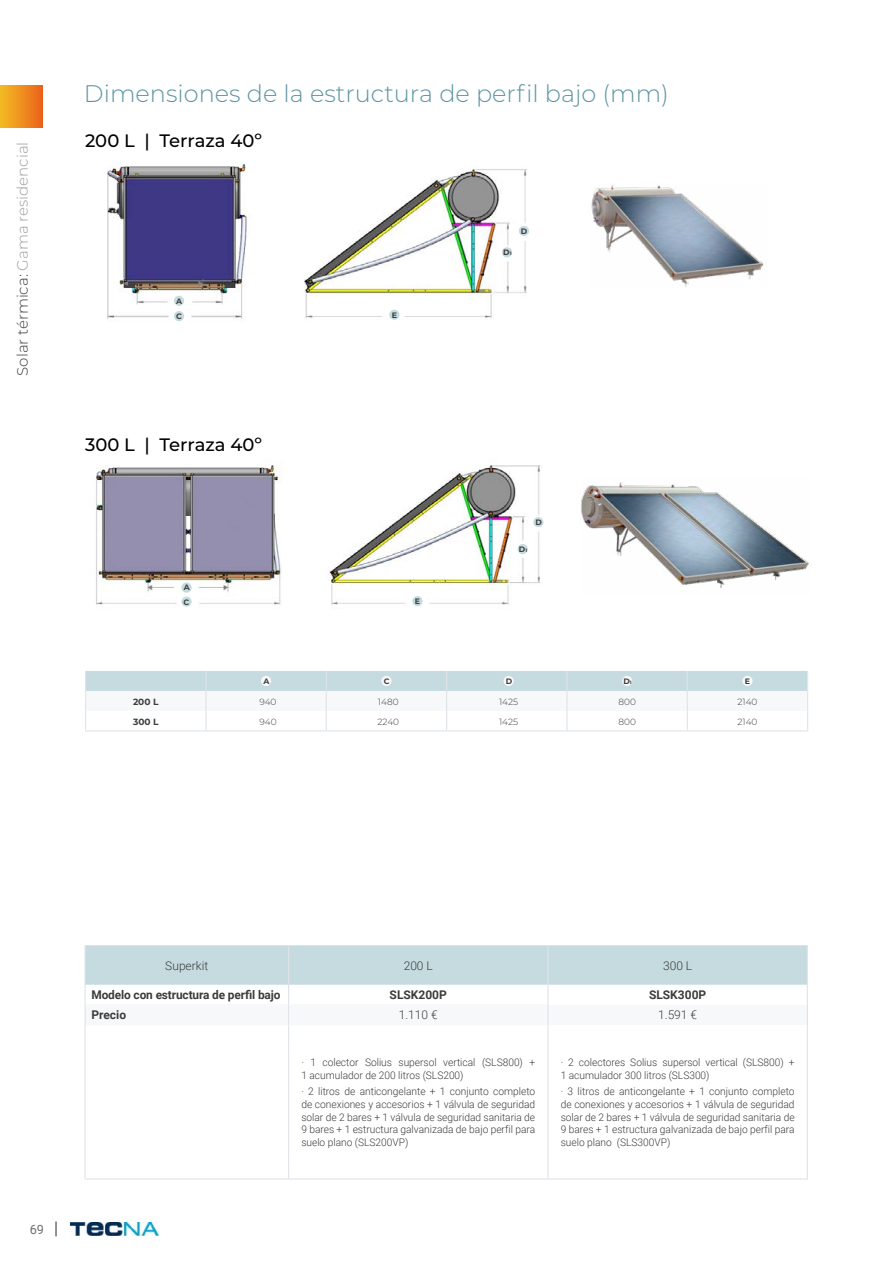
<style>
.page{position:relative;width:893px;height:1263px;background:#fff}
.page>*{position:absolute;margin:0;border:0;box-sizing:border-box;transform-origin:0 0}
.t1{font:300 24px "Montserrat";color:#5e96a3}
.t2{font:500 18px "Montserrat";color:#000}
.t3{font:300 15px "Montserrat";color:#9d9d9c}
.t4{font:12.75px "Roboto";color:#706f6f}
.t5{font:700 12px "Roboto";letter-spacing:-.01em;color:#3c3c3b}
.t6{font:300 12px "Roboto";color:#3c3c3b}
.t7{font:300 10.5px/12.6px "Roboto";color:#3c3c3b}
.t8{font:300 9px "Montserrat";color:#3c3c3b}
.t9{font:700 9px "Montserrat";color:#3c3c3b}
.t10{font:700 7.8px/14.4px "Montserrat";color:#3c3c3b}
.s1{color:#3c3c3b}
.s2{font-size:4.65px}
</style>
<div class="page">
<div style="left:0;top:85px;width:43px;height:43px;background:linear-gradient(to right,#f3bd24,#eb621a)"></div>
<svg style="left:55px;top:1221px;width:2px;height:15px"></svg>
<img style="left:71px;top:1222px;width:87px;height:13px">
<img style="left:581px;top:482px;width:228px;height:107px">
<img style="left:90px;top:459px;width:192px;height:146px">
<div style="left:181px;top:582px;width:11px;height:11px;background:#c5dbe0;border-radius:50%"></div>
<div style="left:181px;top:596px;width:11px;height:11px;background:#c5dbe0;border-radius:50%"></div>
<img style="left:329px;top:459px;width:214px;height:148px">
<div style="left:412px;top:596px;width:11px;height:10px;background:#c5dbe0;border-radius:50%"></div>
<div style="left:533px;top:517px;width:10px;height:10px;background:#c5dbe0;border-radius:50%"></div>
<div style="left:518px;top:544px;width:10px;height:10px;background:#c5dbe0;border-radius:50%"></div>
<img style="left:591px;top:184px;width:173px;height:103px">
<img style="left:107px;top:163px;width:140px;height:159px">
<div style="left:174px;top:296px;width:10px;height:10px;background:#c5dbe0;border-radius:50%"></div>
<div style="left:174px;top:311px;width:10px;height:10px;background:#c5dbe0;border-radius:50%"></div>
<img style="left:304px;top:168px;width:225px;height:152px">
<div style="left:389px;top:310px;width:10px;height:10px;background:#c5dbe0;border-radius:50%"></div>
<div style="left:502px;top:247px;width:10px;height:10px;background:#c5dbe0;border-radius:50%"></div>
<div style="left:519px;top:226px;width:10px;height:10px;background:#c5dbe0;border-radius:50%"></div>
<svg style="left:85px;top:671px;width:723px;height:59px"></svg>
<hr style="left:85px;top:730px;width:121px;height:1px;background:#dfe4e8">
<hr style="left:206px;top:730px;width:120px;height:1px;background:#dfe4e8">
<hr style="left:326px;top:730px;width:121px;height:1px;background:#dfe4e8">
<hr style="left:447px;top:730px;width:120px;height:1px;background:#dfe4e8">
<hr style="left:567px;top:730px;width:120px;height:1px;background:#dfe4e8">
<hr style="left:687px;top:730px;width:121px;height:1px;background:#dfe4e8">
<div style="left:261px;top:676px;width:10px;height:10px;background:#f6f8f9;border-radius:50%"></div>
<div style="left:381px;top:676px;width:11px;height:10px;background:#f6f8f9;border-radius:50%"></div>
<div style="left:504px;top:676px;width:10px;height:10px;background:#f6f8f9;border-radius:50%"></div>
<div style="left:622px;top:676px;width:10px;height:10px;background:#f6f8f9;border-radius:50%"></div>
<div style="left:742px;top:676px;width:11px;height:10px;background:#f6f8f9;border-radius:50%"></div>
<hr style="left:84px;top:945px;width:2px;height:40px;background:#dfe4e8">
<hr style="left:84px;top:985px;width:2px;height:20px;background:#dfe4e8">
<hr style="left:84px;top:1025px;width:2px;height:153px;background:#dfe4e8">
<hr style="left:288px;top:1025px;width:1px;height:153px;background:#dfe4e8">
<hr style="left:547px;top:1025px;width:2px;height:153px;background:#dfe4e8">
<hr style="left:807px;top:1025px;width:1px;height:153px;background:#dfe4e8">
<hr style="left:84px;top:1178px;width:205px;height:1px;background:#dfe4e8">
<hr style="left:289px;top:1178px;width:259px;height:1px;background:#dfe4e8">
<hr style="left:548px;top:1178px;width:260px;height:1px;background:#dfe4e8">
<hr style="left:84px;top:1005px;width:2px;height:20px;background:#dfe4e8">
<svg style="left:85px;top:945px;width:723px;height:80px"></svg>
<hr style="left:547px;top:1005px;width:2px;height:20px;background:#dfe4e8">
<h3 class="t3" style="left:12px;top:376px;width:235px;rotate:-90deg"><span class="s1">Solar térmica:</span> Gama residencial</h3>
<h1 class="t1" style="left:84px;top:77px;width:586px">Dimensiones de la estructura de perfil bajo (mm)</h1>
<h2 class="t2" style="left:85px;top:128px;width:179px">200 L | Terraza 40º</h2>
<p class="t10" style="left:176px;top:293px;width:8px;line-height:15.6px">A<br>C</p>
<h2 class="t2" style="left:85px;top:432px;width:179px">300 L | Terraza 40º</h2>
<p class="t10" style="left:183px;top:580px;width:8px">A<br>C</p>
<p class="t10" style="left:392px;top:307px;width:7px">E</p>
<p class="t10" style="left:415px;top:594px;width:7px">E</p>
<p class="t10" style="left:503px;top:245px;width:10px">D<span class="s2">1</span></p>
<p class="t10" style="left:521px;top:224px;width:8px">D</p>
<p class="t10" style="left:519px;top:541px;width:10px">D<span class="s2">1</span></p>
<p class="t10" style="left:535px;top:515px;width:8px">D</p>
<p class="t10" style="left:263px;top:673px;width:8px">A</p>
<p class="t10" style="left:384px;top:673px;width:7px">C</p>
<p class="t10" style="left:506px;top:673px;width:8px">D</p>
<p class="t10" style="left:623px;top:673px;width:10px">D<span class="s2">1</span></p>
<p class="t10" style="left:745px;top:673px;width:7px">E</p>
<p class="t9" style="left:133px;top:696px;width:27px">200 L</p>
<p class="t8" style="left:259px;top:696px;width:19px">940</p>
<p class="t8" style="left:378px;top:696px;width:22px">1480</p>
<p class="t8" style="left:499px;top:696px;width:21px">1425</p>
<p class="t8" style="left:618px;top:696px;width:19px">800</p>
<p class="t8" style="left:737px;top:696px;width:22px">2140</p>
<p class="t9" style="left:133px;top:715px;width:27px">300 L</p>
<p class="t8" style="left:259px;top:716px;width:19px">940</p>
<p class="t8" style="left:377px;top:716px;width:23px">2240</p>
<p class="t8" style="left:499px;top:716px;width:21px">1425</p>
<p class="t8" style="left:618px;top:716px;width:19px">800</p>
<p class="t8" style="left:737px;top:716px;width:22px">2140</p>
<p class="t4" style="left:30px;top:1221px;width:16px">69</p>
<p class="t6" style="left:165px;top:957px;width:44px">Superkit</p>
<p class="t6" style="left:404px;top:957px;width:31px">200 L</p>
<p class="t6" style="left:663px;top:957px;width:31px">300 L</p>
<p class="t5" style="left:91px;top:986px;width:191px">Modelo con estructura de perfil bajo</p>
<p class="t5" style="left:390px;top:986px;width:59px">SLSK200P</p>
<p class="t5" style="left:649px;top:987px;width:59px">SLSK300P</p>
<p class="t5" style="left:91px;top:1007px;width:36px">Precio</p>
<p class="t6" style="left:399px;top:1007px;width:41px">1.110 €</p>
<p class="t6" style="left:658px;top:1007px;width:41px">1.591 €</p>
<p class="t7" style="left:301px;top:1055px;width:235px">· 1 colector Solius supersol vertical (SLS800) +<br>1 acumulador de 200 litros (SLS200)</p>
<p class="t7" style="left:301px;top:1085px;width:235px;text-align:justify">· 2 litros de anticongelante + 1 conjunto completo de conexiones y accesorios + 1 válvula de seguridad solar de 2 bares + 1 válvula de seguridad sanitaria de 9 bares + 1 estructura galvanizada de bajo perfil para suelo plano (SLS200VP)</p>
<p class="t7" style="left:561px;top:1055px;width:235px">· 2 colectores Solius supersol vertical (SLS800) +<br>1 acumulador 300 litros (SLS300)</p>
<p class="t7" style="left:561px;top:1085px;width:235px;text-align:justify">· 3 litros de anticongelante + 1 conjunto completo de conexiones y accesorios + 1 válvula de seguridad solar de 2 bares + 1 válvula de seguridad sanitaria de 9 bares + 1 estructura galvanizada de bajo perfil para suelo plano (SLS300VP)</p>
</div>
